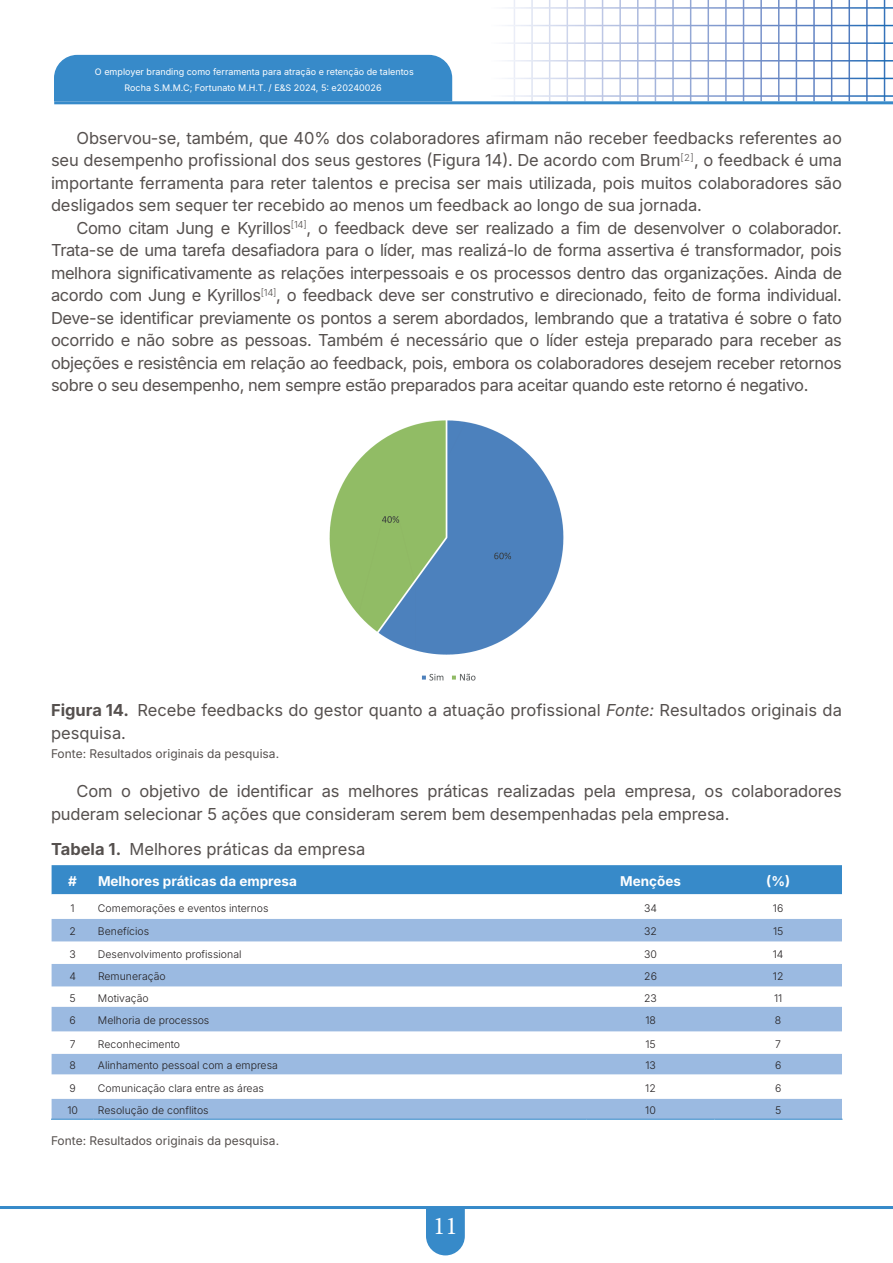
<style>
.page{position:relative;width:893px;height:1263px;background:#fff}
.page>*{position:absolute;margin:0;border:0;box-sizing:border-box;transform-origin:0 0}
.t1{font:25.5px "Minion Pro";color:#fff}
.t2{font:16.5px/22.5px "Inter";letter-spacing:-.01em;color:#55504e;text-align:justify}
.t3{font:700 13.5px "Inter";color:#fff}
.t4{font:12px "Inter";color:#55504e}
.t5{font:300 10.5px "Inter";color:#231f20}
.t6{font:9px/15.6px "Inter";color:#fff;text-align:center}
.s1{font-weight:700}
.s2{font-style:italic}
</style>
<div class="page">
<hr style="left:54px;top:101px;width:839px;height:3px;background:#378ac9">
<hr style="left:0;top:1206px;width:893px;height:3px;background:#378ac9">
<svg style="left:426px;top:1209px;width:39px;height:46px"></svg>
<div style="left:54px;top:55px;width:398px;height:46px;background:#378ac9"></div>
<img style="left:329px;top:420px;width:235px;height:261px">
<div style="left:52px;top:865px;width:790px;height:29px;background:#378ac9"></div>
<svg style="left:52px;top:894px;width:790px;height:1px"></svg>
<svg style="left:52px;top:919px;width:790px;height:200px;fill:#9bbae1"></svg>
<hr style="left:51px;top:1119px;width:43px;height:1px;background:#378ac9">
<hr style="left:94px;top:1119px;width:493px;height:1px;background:#378ac9">
<hr style="left:587px;top:1119px;width:127px;height:1px;background:#378ac9">
<hr style="left:714px;top:1119px;width:128px;height:1px;background:#378ac9">
<p class="t6" style="left:95px;top:64px;width:320px">O employer branding como ferramenta para atração e retenção de talentos<br>Rocha S.M.M.C; Fortunato M.H.T. / E&amp;S 2024, 5: e20240026</p>
<p class="t2" style="left:51px;top:126px;width:792px;text-indent:26px">Observou-se, também, que 40% dos colaboradores afirmam não receber feedbacks referentes ao seu desempenho profissional dos seus gestores (Figura 14). De acordo com Brum<sup>[2]</sup>, o feedback é uma importante ferramenta para reter talentos e precisa ser mais utilizada, pois muitos colaboradores são desligados sem sequer ter recebido ao menos um feedback ao longo de sua jornada.</p>
<p class="t2" style="left:51px;top:216px;width:792px;text-indent:25px">Como citam Jung e Kyrillos<sup>[14]</sup>, o feedback deve ser realizado a fim de desenvolver o colaborador.<br>Trata-se de uma tarefa desafiadora para o líder, mas realizá-lo de forma assertiva é transformador, pois melhora significativamente as relações interpessoais e os processos dentro das organizações. Ainda de acordo com Jung e Kyrillos<sup>[14]</sup>, o feedback deve ser construtivo e direcionado, feito de forma individual.<br>Deve-se identificar previamente os pontos a serem abordados, lembrando que a tratativa é sobre o fato ocorrido e não sobre as pessoas. Também é necessário que o líder esteja preparado para receber as objeções e resistência em relação ao feedback, pois, embora os colaboradores desejem receber retornos sobre o seu desempenho, nem sempre estão preparados para aceitar quando este retorno é negativo.</p>
<p class="t2" style="left:51px;top:699px;width:792px"><span class="s1">Figura 14.</span> Recebe feedbacks do gestor quanto a atuação profissional <span class="s2">Fonte:</span> Resultados originais da pesquisa.</p>
<p class="t4" style="left:51px;top:744px;width:230px">Fonte: Resultados originais da pesquisa.</p>
<p class="t2" style="left:51px;top:779px;width:792px;text-indent:26px">Com o objetivo de identificar as melhores práticas realizadas pela empresa, os colaboradores puderam selecionar 5 ações que consideram serem bem desempenhadas pela empresa.</p>
<p class="t2" style="left:51px;top:837px;width:316px"><span class="s1">Tabela 1.</span> Melhores práticas da empresa</p>
<p class="t3" style="left:68px;top:871px;width:10px">#</p>
<p class="t3" style="left:98px;top:871px;width:200px">Melhores práticas da empresa</p>
<p class="t3" style="left:620px;top:871px;width:62px">Menções</p>
<p class="t3" style="left:766px;top:871px;width:25px">(%)</p>
<p class="t5" style="left:71px;top:900px;width:6px">1</p>
<p class="t5" style="left:98px;top:900px;width:172px">Comemorações e eventos internos</p>
<p class="t5" style="left:644px;top:900px;width:14px">34</p>
<p class="t5" style="left:773px;top:900px;width:12px">16</p>
<p class="t5" style="left:69px;top:924px;width:8px">2</p>
<p class="t5" style="left:98px;top:924px;width:53px">Benefícios</p>
<p class="t5" style="left:644px;top:924px;width:14px">32</p>
<p class="t5" style="left:773px;top:924px;width:12px">15</p>
<p class="t5" style="left:69px;top:946px;width:8px">3</p>
<p class="t5" style="left:98px;top:946px;width:145px">Desenvolvimento profissional</p>
<p class="t5" style="left:644px;top:946px;width:14px">30</p>
<p class="t5" style="left:773px;top:946px;width:12px">14</p>
<p class="t5" style="left:69px;top:969px;width:8px">4</p>
<p class="t5" style="left:98px;top:969px;width:69px">Remuneração</p>
<p class="t5" style="left:644px;top:969px;width:14px">26</p>
<p class="t5" style="left:773px;top:969px;width:12px">12</p>
<p class="t5" style="left:70px;top:990px;width:8px">5</p>
<p class="t5" style="left:98px;top:990px;width:52px">Motivação</p>
<p class="t5" style="left:644px;top:990px;width:14px">23</p>
<p class="t5" style="left:774px;top:990px;width:10px">11</p>
<p class="t5" style="left:70px;top:1012px;width:8px">6</p>
<p class="t5" style="left:98px;top:1012px;width:113px">Melhoria de processos</p>
<p class="t5" style="left:645px;top:1012px;width:12px">18</p>
<p class="t5" style="left:775px;top:1012px;width:8px">8</p>
<p class="t5" style="left:70px;top:1036px;width:7px">7</p>
<p class="t5" style="left:98px;top:1036px;width:84px">Reconhecimento</p>
<p class="t5" style="left:645px;top:1036px;width:12px">15</p>
<p class="t5" style="left:775px;top:1036px;width:7px">7</p>
<p class="t5" style="left:69px;top:1057px;width:8px">8</p>
<p class="t5" style="left:98px;top:1057px;width:181px">Alinhamento pessoal com a empresa</p>
<p class="t5" style="left:645px;top:1057px;width:12px">13</p>
<p class="t5" style="left:775px;top:1057px;width:8px">6</p>
<p class="t5" style="left:70px;top:1080px;width:8px">9</p>
<p class="t5" style="left:98px;top:1080px;width:167px">Comunicação clara entre as áreas</p>
<p class="t5" style="left:645px;top:1080px;width:12px">12</p>
<p class="t5" style="left:775px;top:1080px;width:8px">6</p>
<p class="t5" style="left:67px;top:1102px;width:12px">10</p>
<p class="t5" style="left:98px;top:1102px;width:112px">Resolução de conflitos</p>
<p class="t5" style="left:645px;top:1102px;width:12px">10</p>
<p class="t5" style="left:775px;top:1102px;width:8px">5</p>
<p class="t4" style="left:51px;top:1132px;width:230px">Fonte: Resultados originais da pesquisa.</p>
<h1 class="t1" style="left:433px;top:1209px;width:26px">11</h1>
</div>
